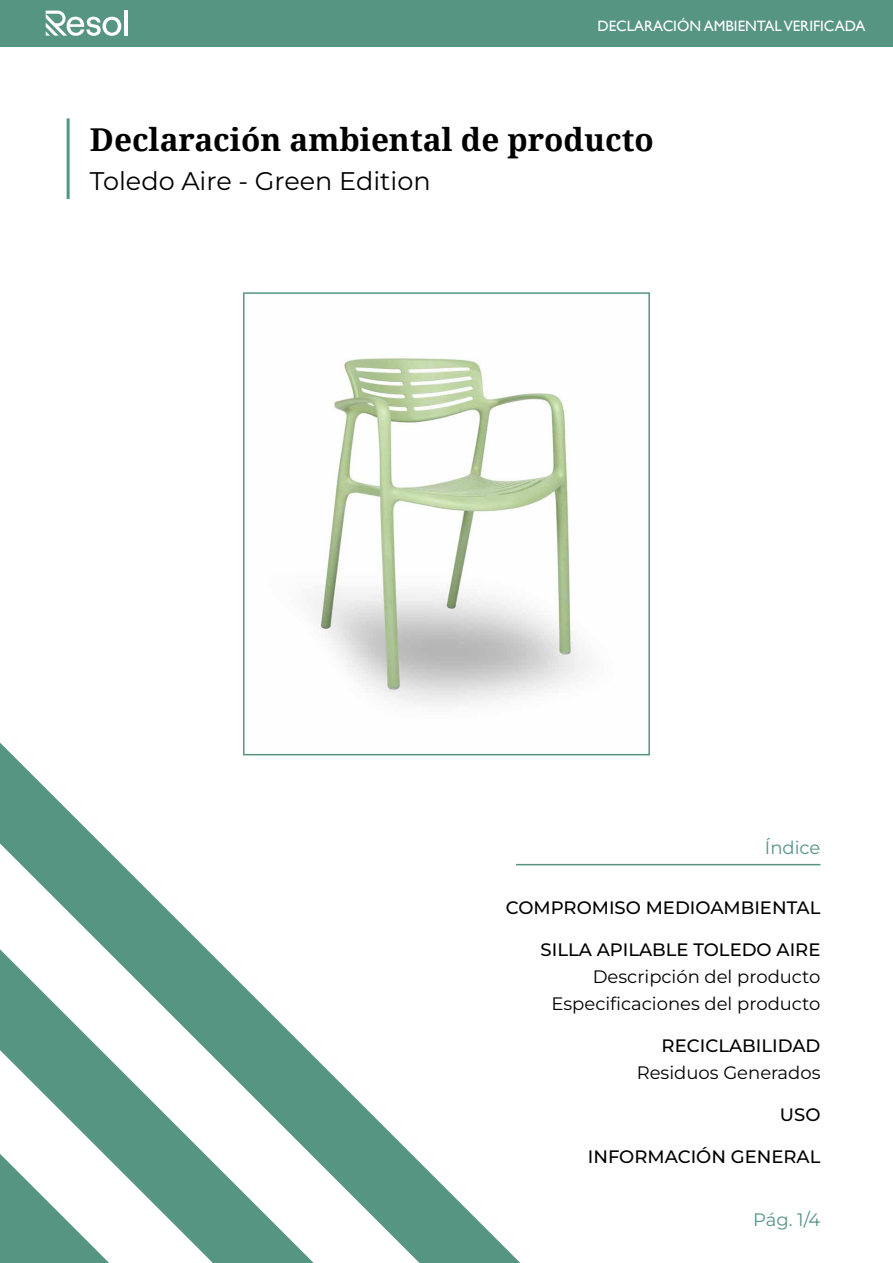
<style>
.page{position:relative;width:893px;height:1263px;background:#fff}
.page>*{position:absolute;margin:0;border:0;box-sizing:border-box;transform-origin:0 0}
.t1{font:700 31.5px "Noto Serif";color:#000}
.t2{font:25.5px "Montserrat";color:#000}
.t3{font:500 18px "Montserrat";color:#000}
.t4{font:18px/27px "Montserrat";color:#000;text-align:right}
.t5{font:18px "Montserrat";color:#579583}
.t6{font:15px "Gill Sans";color:#fff}
</style>
<div class="page">
<svg style="left:0;top:743px;width:520px;height:520px"></svg>
<svg style="left:0;top:949px;width:314px;height:314px"></svg>
<svg style="left:0;top:1154px;width:109px;height:109px"></svg>
<hr style="left:67px;top:118px;width:3px;height:81px;background:#579583">
<img style="left:246px;top:358px;width:339px;height:394px">
<div style="left:243px;top:292px;width:407px;height:463px;border:2px solid #579583"></div>
<div style="left:0;top:0;width:893px;height:46px;background:#579583"></div>
<hr style="left:124px;top:11px;width:3px;height:25px;background:#fff">
<svg style="left:46px;top:11px;width:75px;height:25px"></svg>
<hr style="left:516px;top:864px;width:304px;height:1px;background:#579583">
<p class="t6" style="left:597px;top:17px;width:269px">DECLARACIÓN AMBIENTAL VERIFICADA</p>
<h1 class="t1" style="left:90px;top:117px;width:565px">Declaración ambiental de producto</h1>
<h2 class="t2" style="left:90px;top:164px;width:342px">Toledo Aire - Green Edition</h2>
<p class="t5" style="left:765px;top:836px;width:57px">Índice</p>
<p class="t3" style="left:506px;top:896px;width:316px">COMPROMISO MEDIOAMBIENTAL</p>
<p class="t3" style="left:541px;top:938px;width:281px">SILLA APILABLE TOLEDO AIRE</p>
<p class="t4" style="left:552px;top:963px;width:270px">Descripción del producto<br>Especificaciones del producto</p>
<p class="t3" style="left:662px;top:1034px;width:160px">RECICLABILIDAD</p>
<p class="t4" style="left:637px;top:1059px;width:185px">Residuos Generados</p>
<p class="t3" style="left:780px;top:1103px;width:42px">USO</p>
<p class="t3" style="left:588px;top:1144px;width:234px">INFORMACIÓN GENERAL</p>
<p class="t5" style="left:753px;top:1208px;width:69px">Pág. 1/4</p>
</div>
